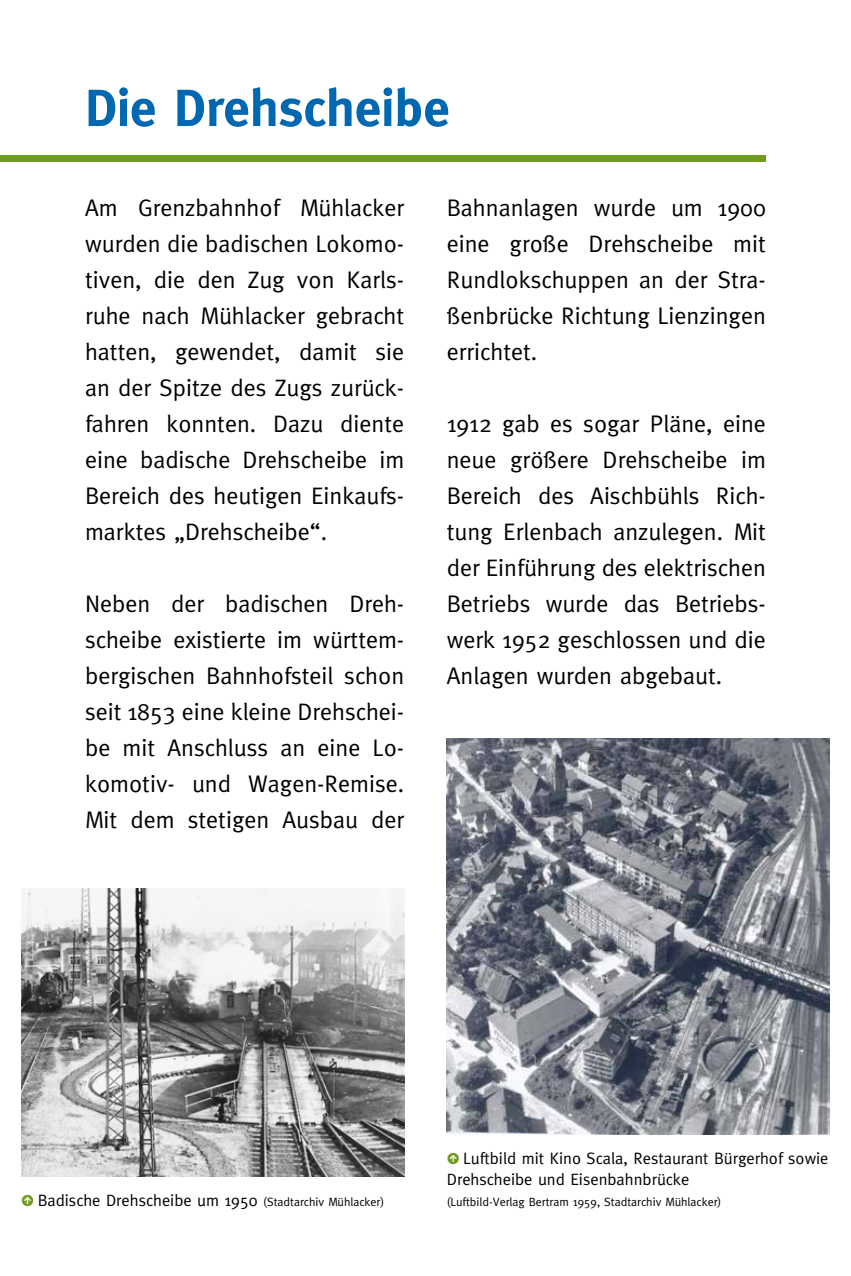
<style>
.page{position:relative;width:851px;height:1276px;background:#fff}
.page>*{position:absolute;margin:0;border:0;box-sizing:border-box;transform-origin:0 0}
.t1{font:700 52.5px "Meta";color:#0067b1}
.t2{font:24px/36px "Meta";color:#000;text-align:justify}
.t3{font:16.5px/21px "Meta";color:#000}
.t4{font:12px "Meta";color:#000}
.s1{font-family:"Klavika";font-weight:500;color:#6e9a1f}
.s2{font-size:12px}
</style>
<div class="page">
<div style="left:0;top:156px;width:765px;height:6px;background:#6e9a1f"></div>
<img style="left:446px;top:738px;width:383px;height:396px">
<img style="left:21px;top:888px;width:383px;height:288px">
<h1 class="t1" style="left:85px;top:77px;width:366px">Die Drehscheibe</h1>
<p class="t2" style="left:85px;top:189px;width:320px">Am Grenzbahnhof Mühlacker wurden die badischen Lokomo&shy;tiven, die den Zug von Karls&shy;ruhe nach Mühlacker gebracht hatten, gewendet, damit sie an der Spitze des Zugs zurück&shy;fahren konnten. Dazu diente eine badische Drehscheibe im Bereich des heutigen Einkaufs&shy;marktes „Drehscheibe“.</p>
<p class="t2" style="left:85px;top:585px;width:320px">Neben der badischen Dreh&shy;scheibe existierte im württem&shy;bergischen Bahnhofsteil schon seit 1853 eine kleine Drehschei&shy;be mit Anschluss an eine Lo&shy;komotiv- und Wagen-Remise.<br>Mit dem stetigen Ausbau der</p>
<p class="t2" style="left:446px;top:189px;width:320px">Bahnanlagen wurde um 1900 eine große Drehscheibe mit Rundlokschuppen an der Stra&shy;ßenbrücke Richtung Lienzingen errichtet.</p>
<p class="t2" style="left:446px;top:405px;width:320px">1912 gab es sogar Pläne, eine neue größere Drehscheibe im Bereich des Aischbühls Rich&shy;tung Erlenbach anzulegen. Mit der Einführung des elektrischen Betriebs wurde das Betriebs&shy;werk 1952 geschlossen und die Anlagen wurden abgebaut.</p>
<p class="t3" style="left:446px;top:1148px;width:383px"><span class="s1">•</span> Luftbild mit Kino Scala, Restaurant Bürgerhof sowie<br>Drehscheibe und Eisenbahnbrücke</p>
<p class="t3" style="left:21px;top:1190px;width:364px"><span class="s1">•</span> Badische Drehscheibe um 1950 <span class="s2">(Stadtarchiv Mühlacker)</span></p>
<p class="t4" style="left:446px;top:1195px;width:276px">(Luftbild-Verlag Bertram 1959, Stadtarchiv Mühlacker)</p>
</div>
